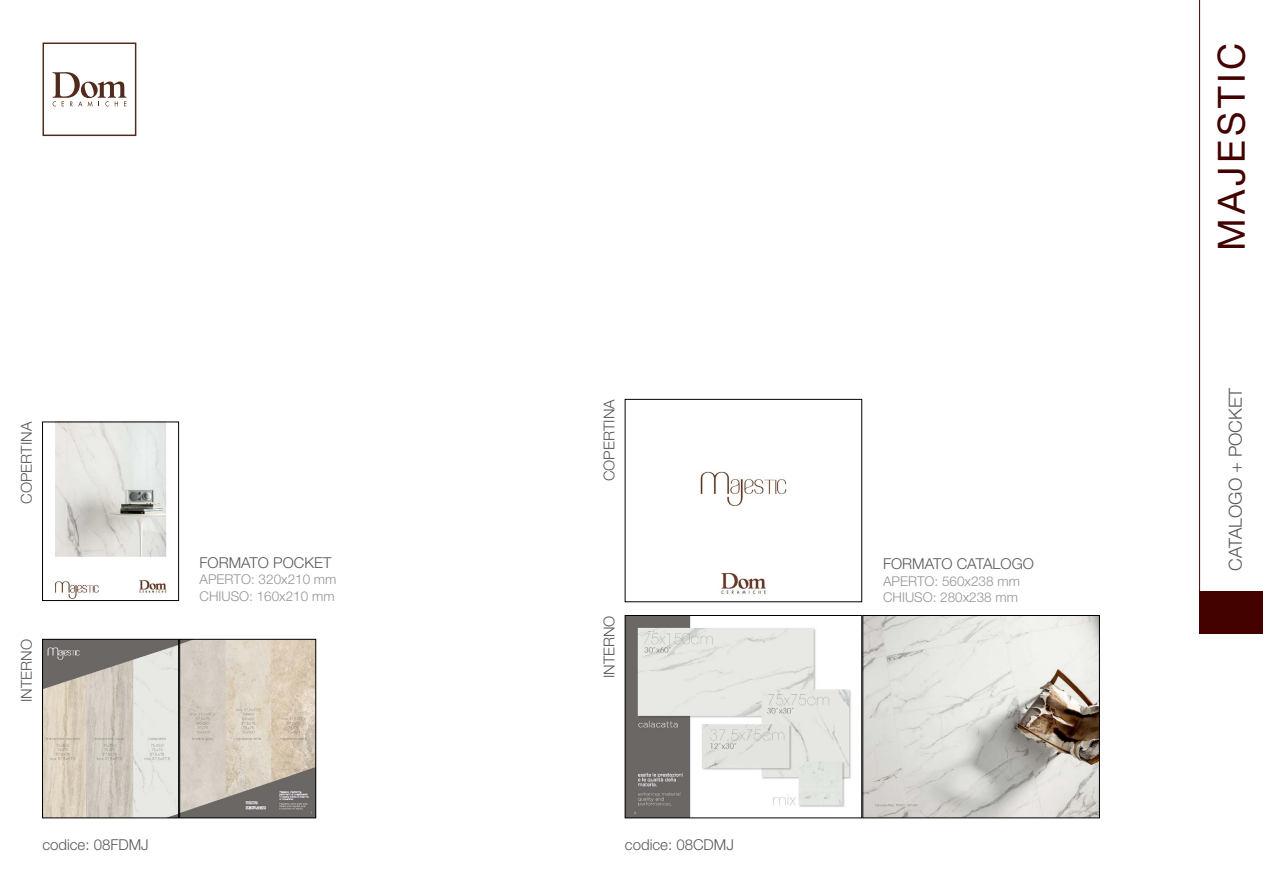
<style>
.page{position:relative;width:1263px;height:893px;background:#fff}
.page>*{position:absolute;margin:0;border:0;box-sizing:border-box;transform-origin:0 0}
.t1{font:37.5px "Helvetica Neue LT Std";letter-spacing:.1em;color:#430100}
.t2{font:300 18px "Helvetica Neue LT Std";color:#58595b}
.t3{font:300 15px "Helvetica Neue LT Std";color:#58595b}
.t4{font:300 13.5px/16.2px "Helvetica Neue LT Std";color:#939598}
</style>
<div class="page">
<hr style="left:1199px;top:0;width:1px;height:599px;background:#430100">
<div style="left:1199px;top:591px;width:64px;height:43px;background:#430100"></div>
<img style="left:55px;top:424px;width:112px;height:175px">
<div style="left:42px;top:422px;width:137px;height:179px;border:1px solid #000"></div>
<img style="left:44px;top:641px;width:270px;height:175px">
<div style="left:42px;top:639px;width:137px;height:179px;border:1px solid #000"></div>
<div style="left:179px;top:639px;width:137px;height:179px;border:1px solid #000"></div>
<img style="left:700px;top:471px;width:87px;height:124px">
<img style="left:627px;top:615px;width:470px;height:203px">
<div style="left:625px;top:615px;width:237px;height:203px;border:1px solid #000"></div>
<div style="left:43px;top:43px;width:93px;height:93px;border:2px solid #512c1d"></div>
<svg style="left:53px;top:72px;width:73px;height:34px"></svg>
<p class="t3" style="left:17px;top:504px;width:83px;rotate:-90deg">COPERTINA</p>
<p class="t3" style="left:17px;top:702px;width:64px;rotate:-90deg">INTERNO</p>
<p class="t3" style="left:200px;top:554px;width:133px">FORMATO POCKET</p>
<p class="t4" style="left:200px;top:571px;width:138px">APERTO: 320x210 mm<br>CHIUSO: 160x210 mm</p>
<p class="t3" style="left:600px;top:481px;width:83px;rotate:-90deg">COPERTINA</p>
<p class="t3" style="left:600px;top:678px;width:64px;rotate:-90deg">INTERNO</p>
<p class="t3" style="left:42px;top:836px;width:108px">codice: 08FDMJ</p>
<p class="t3" style="left:625px;top:836px;width:110px">codice: 08CDMJ</p>
<p class="t3" style="left:883px;top:555px;width:152px">FORMATO CATALOGO</p>
<p class="t4" style="left:883px;top:572px;width:138px">APERTO: 560x238 mm<br>CHIUSO: 280x238 mm</p>
<h1 class="t1" style="left:1209px;top:251px;width:210px;rotate:-90deg">MAJESTIC</h1>
<p class="t2" style="left:1224px;top:571px;width:185px;rotate:-90deg">CATALOGO + POCKET</p>
</div>
